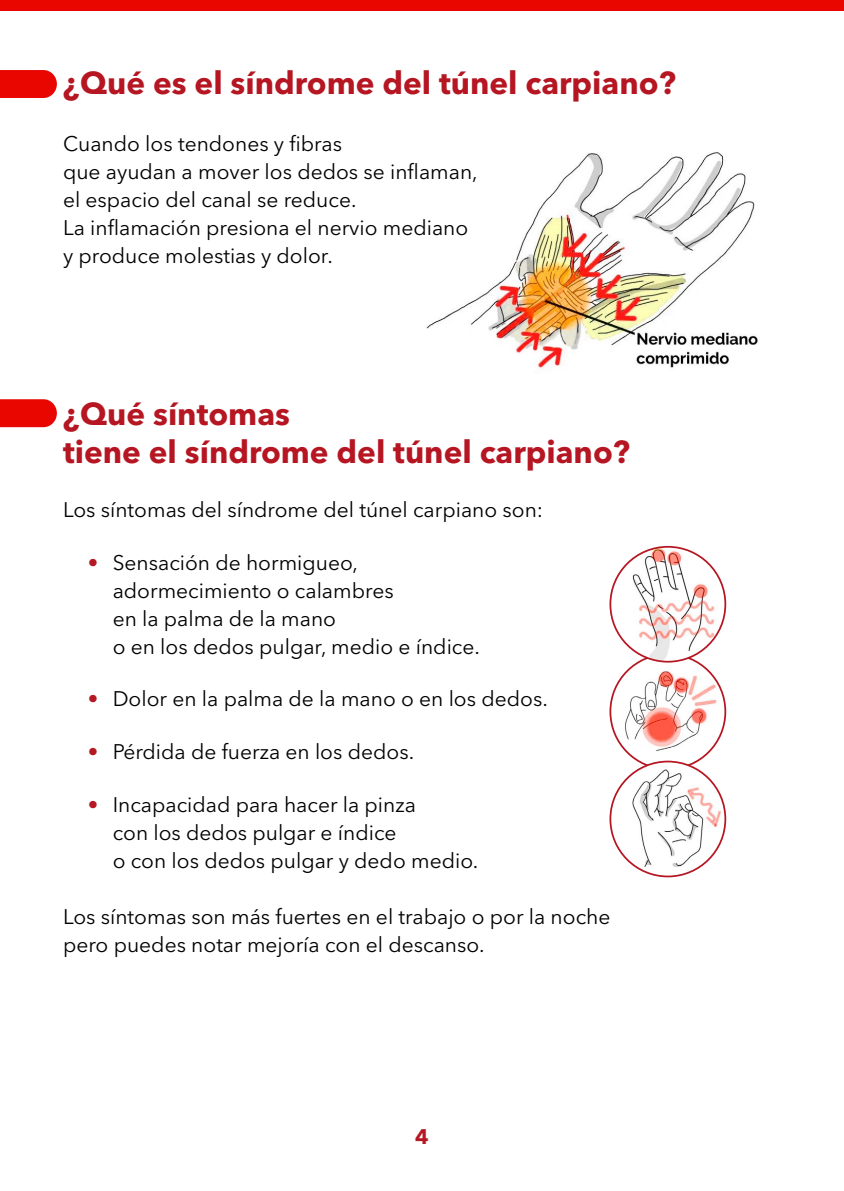
<style>
.page{position:relative;width:844px;height:1191px;background:#fff}
.page>*{position:absolute;margin:0;border:0;box-sizing:border-box;transform-origin:0 0}
.t1{font:700 31.5px/37.8px "Avenir Next LT Pro";color:#b51622}
.t2{font:21px/28px "Avenir Next LT Pro";color:#000}
.t3{font:700 21px "Avenir Next LT Pro";color:#b41823}
.s1{font-weight:700;color:#b41823}
</style>
<div class="page">
<div style="left:0;top:70px;width:57px;height:28px;background:#e90601"></div>
<div style="left:0;top:0;width:843px;height:10px;background:#e90601"></div>
<img style="left:426px;top:152px;width:332px;height:217px">
<svg style="left:0;top:399px;width:57px;height:28px;background:#ea1410"></svg>
<img style="left:610px;top:654px;width:115px;height:115px;border-radius:57px">
<img style="left:610px;top:761px;width:115px;height:115px;border-radius:57px">
<div style="left:609px;top:760px;width:117px;height:117px;border:2px solid #b51622;border-radius:50%"></div>
<img style="left:610px;top:547px;width:115px;height:114px;border-radius:57px">
<div style="left:609px;top:546px;width:117px;height:116px;border:2px solid #b51622;border-radius:50%"></div>
<h1 class="t1" style="left:63px;top:64px;width:614px">¿Qué es el síndrome del túnel carpiano?</h1>
<p class="t2" style="left:63px;top:130px;width:416px">Cuando los tendones y fibras<br>que ayudan a mover los dedos se inflaman, el espacio del canal se reduce.<br>La inflamación presiona el nervio mediano y produce molestias y dolor.</p>
<h1 class="t1" style="left:63px;top:395px;width:568px">¿Qué síntomas<br>tiene el síndrome del túnel carpiano?</h1>
<p class="t2" style="left:63px;top:496px;width:481px">Los síntomas del síndrome del túnel carpiano son:</p>
<p class="t2" style="left:113px;top:548px;width:368px;text-indent:-25px"><span class="s1">•</span> Sensación de hormigueo, adormecimiento o calambres<br>en la palma de la mano<br>o en los dedos pulgar, medio e índice.</p>
<p class="t2" style="left:88px;top:685px;width:461px"><span class="s1">•</span> Dolor en la palma de la mano o en los dedos.</p>
<p class="t2" style="left:88px;top:737px;width:328px"><span class="s1">•</span> Pérdida de fuerza en los dedos.</p>
<p class="t2" style="left:113px;top:790px;width:367px;text-indent:-25px"><span class="s1">•</span> Incapacidad para hacer la pinza<br>con los dedos pulgar e índice<br>o con los dedos pulgar y dedo medio.</p>
<p class="t2" style="left:63px;top:902px;width:548px">Los síntomas son más fuertes en el trabajo o por la noche pero puedes notar mejoría con el descanso.</p>
<p class="t3" style="left:415px;top:1123px;width:15px">4</p>
</div>
